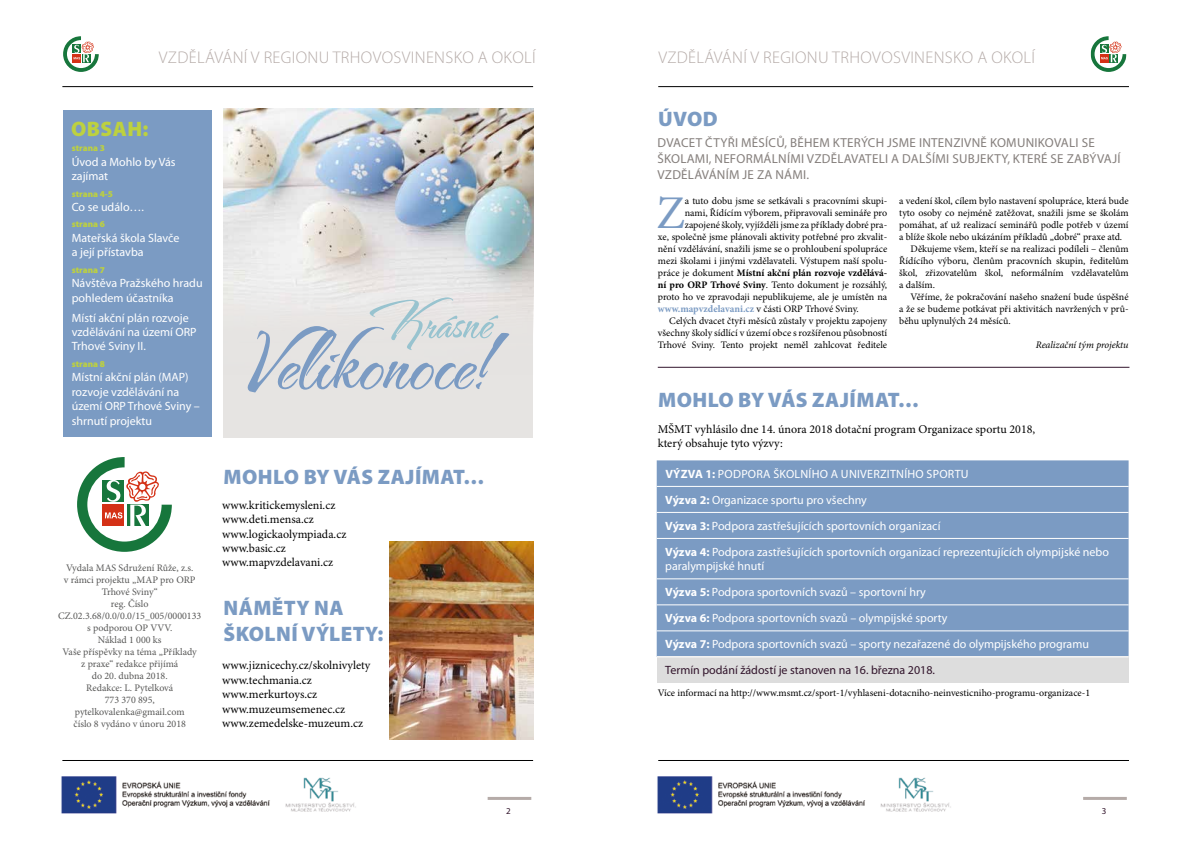
<style>
.page{position:relative;width:1191px;height:842px;background:#fff}
.page>*{position:absolute;margin:0;border:0;box-sizing:border-box;transform-origin:0 0}
.t1{font:92.6px "The Nauti Gal ROB";color:#7b9bc3}
.t2{font:57.5px "The Nauti Gal ROB";color:#98c3cf}
.t3{font:46.9px "Minion Pro";color:#7b9bc3}
.t4{font:900 21px/26.3px "Myriad Pro";letter-spacing:.02em;color:#7b9bc3}
.t5{font:900 21px "Myriad Pro";letter-spacing:.02em;color:#bdd13f}
.t6{font:300 17px "Myriad Pro";letter-spacing:.02em;color:#b5aba8}
.t7{font:13px/16px "Myriad Pro";letter-spacing:.02em;color:#857f7c}
.t8{font:12px/14.4px "Myriad Pro";color:#fff}
.t9{font:12px/14.4px "Minion Pro";color:#000}
.t10{font:10px "Minion Pro";color:#000}
.t11{font:10px/12px "Minion Pro";color:#575756;text-align:center}
.t12{font:700 10px "Minion Pro";color:#000}
.t13{font:italic 10px "Minion Pro";letter-spacing:-.005em;color:#000}
.t14{font:900 9px "Myriad Pro";color:#bdd13f}
.t15{font:9px "Myriad Pro";color:#32152c}
.s1{font-weight:400}
.s2{font-weight:700}
.s3{font-weight:700;color:#7b9bc3}
.s4{color:#32152c}
</style>
<div class="page">
<hr style="left:487px;top:797px;width:44px;height:3px;background:#b5aba8">
<hr style="left:658px;top:760px;width:471px;height:1px;background:#000">
<hr style="left:62px;top:760px;width:471px;height:1px;background:#000">
<hr style="left:658px;top:86px;width:471px;height:1px;background:#000">
<hr style="left:62px;top:86px;width:471px;height:1px;background:#000">
<svg style="left:1090px;top:36px;width:36px;height:36px"></svg>
<svg style="left:63px;top:36px;width:36px;height:36px"></svg>
<img style="left:61px;top:776px;width:295px;height:38px">
<img style="left:657px;top:776px;width:294px;height:38px">
<hr style="left:1083px;top:797px;width:43px;height:3px;background:#b5aba8">
<div style="left:223px;top:108px;width:310px;height:329px;background:#e6e4e2"></div>
<img style="left:223px;top:108px;width:310px;height:198px">
<div style="left:63px;top:110px;width:149px;height:327px;background:#7b9bc3"></div>
<svg style="left:77px;top:457px;width:95px;height:95px"></svg>
<hr style="left:658px;top:367px;width:471px;height:1px;background:#32152c">
<div style="left:656px;top:460px;width:472px;height:196px;background:#7b9bc3"></div>
<div style="left:656px;top:657px;width:472px;height:26px;background:#ddd"></div>
<hr style="left:656px;top:486px;width:472px;height:1px;background:#fff">
<hr style="left:656px;top:512px;width:472px;height:1px;background:#fff">
<hr style="left:656px;top:538px;width:472px;height:1px;background:#fff">
<hr style="left:656px;top:578px;width:472px;height:1px;background:#fff">
<hr style="left:656px;top:604px;width:472px;height:1px;background:#fff">
<hr style="left:656px;top:630px;width:472px;height:1px;background:#fff">
<img style="left:389px;top:541px;width:144px;height:199px">
<h3 class="t6" style="left:159px;top:48px;width:378px">VZDĚLÁVÁNÍ V REGIONU TRHOVOSVINENSKO A OKOLÍ</h3>
<h3 class="t6" style="left:658px;top:48px;width:378px">VZDĚLÁVÁNÍ V REGIONU TRHOVOSVINENSKO A OKOLÍ</h3>
<h3 class="t5" style="left:71px;top:117px;width:79px">OBSAH:</h3>
<p class="t14" style="left:72px;top:143px;width:35px">strana 3</p>
<p class="t8" style="left:72px;top:155px;width:105px">Úvod a Mohlo by Vás zajímat</p>
<p class="t14" style="left:72px;top:188px;width:43px">strana 4-5</p>
<p class="t8" style="left:72px;top:200px;width:74px">Co se událo….</p>
<p class="t14" style="left:72px;top:219px;width:35px">strana 6</p>
<p class="t8" style="left:72px;top:231px;width:109px">Mateřská škola Slavče a její přístavba</p>
<p class="t14" style="left:72px;top:265px;width:35px">strana 7</p>
<p class="t8" style="left:72px;top:276px;width:132px">Návštěva Pražského hradu pohledem účastníka</p>
<p class="t8" style="left:72px;top:311px;width:126px">Místí akční plán rozvoje vzdělávání na území ORP<br>Trhové Sviny II.</p>
<p class="t14" style="left:72px;top:359px;width:35px">strana 8</p>
<p class="t8" style="left:72px;top:370px;width:130px">Místní akční plán (MAP) rozvoje vzdělávání na území ORP Trhové Sviny – shrnutí projektu</p>
<p class="t11" style="left:58px;top:562px;width:145px">Vydala MAS Sdružení Růže, z.s.<br>v rámci projektu „MAP pro ORP<br>Trhové Sviny“<br>reg. Číslo<br>CZ.02.3.68/0.0/0.0/15_005/0000133 s podporou OP VVV.<br>Náklad 1 000 ks<br>Vaše příspěvky na téma „Příklady<br>z praxe“ redakce přijímá<br>do 20. dubna 2018.<br>Redakce: L. Pytelková<br>773 370 895, pytelkovalenka@gmail.com<br>číslo 8 vydáno v únoru 2018</p>
<h2 class="t2" style="left:369px;top:291px;width:122px">Krásné</h2>
<h1 class="t1" style="left:248px;top:313px;width:257px">Velikonoce!</h1>
<h3 class="t4" style="left:223px;top:464px;width:262px">MOHLO BY VÁS ZAJÍMAT…</h3>
<p class="t9" style="left:222px;top:498px;width:126px">www.kritickemysleni.cz www.deti.mensa.cz www.logickaolympiada.cz www.basic.cz www.mapvzdelavani.cz</p>
<h3 class="t4" style="left:223px;top:595px;width:161px">NÁMĚTY NA<br>ŠKOLNÍ VÝLETY:</h3>
<p class="t9" style="left:222px;top:659px;width:150px">www.jiznicechy.cz/skolnivylety www.techmania.cz www.merkurtoys.cz www.muzeumsemenec.cz www.zemedelske-muzeum.cz</p>
<p class="t15" style="left:506px;top:806px;width:6px">2</p>
<h3 class="t4" style="left:658px;top:106px;width:61px">ÚVOD</h3>
<h3 class="t7" style="left:657px;top:135px;width:464px">DVACET ČTYŘI MĚSÍCŮ, BĚHEM KTERÝCH JSME INTENZIVNĚ KOMUNIKOVALI SE<br>ŠKOLAMI, NEFORMÁLNÍMI VZDĚLAVATELI A DALŠÍMI SUBJEKTY, KTERÉ SE ZABÝVAJÍ<br>VZDĚLÁVÁNÍM JE ZA NÁMI.</h3>
<h3 class="t3" style="left:656px;top:185px;width:30px">Z</h3>
<p class="t10" style="left:685px;top:195px;width:204px">a tuto dobu jsme se setkávali s pracovními skupi-</p>
<p class="t10" style="left:685px;top:207px;width:204px">nami, Řídícím výborem, připravovali semináře pro</p>
<p class="t10" style="left:685px;top:219px;width:204px">zapojené školy, vyjížděli jsme za příklady dobré pra-</p>
<p class="t10" style="left:658px;top:231px;width:231px">xe, společně jsme plánovali aktivity potřebné pro zkvalit-</p>
<p class="t10" style="left:658px;top:243px;width:231px">nění vzdělávání, snažili jsme se o prohloubení spolupráce</p>
<p class="t10" style="left:658px;top:255px;width:231px">mezi školami i jinými vzdělavateli. Výstupem naší spolu-</p>
<p class="t12" style="left:658px;top:267px;width:231px"><span class="s1">práce je dokument</span> Místní akční plán rozvoje vzdělává-</p>
<p class="t10" style="left:658px;top:279px;width:231px"><span class="s2">ní pro ORP Trhové Sviny</span>. Tento dokument je rozsáhlý,</p>
<p class="t10" style="left:658px;top:291px;width:231px">proto ho ve zpravodaji nepublikujeme, ale je umístěn na</p>
<p class="t10" style="left:658px;top:303px;width:202px"><span class="s3">www.mapvzdelavani.cz</span> v části ORP Trhové Sviny.</p>
<p class="t10" style="left:669px;top:315px;width:219px">Celých dvacet čtyři měsíců zůstaly v projektu zapojeny</p>
<p class="t10" style="left:658px;top:327px;width:231px">všechny školy sídlící v území obce s rozšířenou působností</p>
<p class="t10" style="left:658px;top:339px;width:231px">Trhové Sviny. Tento projekt neměl zahlcovat ředitele</p>
<p class="t10" style="left:899px;top:195px;width:231px">a vedení škol, cílem bylo nastavení spolupráce, která bude</p>
<p class="t10" style="left:899px;top:207px;width:231px">tyto osoby co nejméně zatěžovat, snažili jsme se školám</p>
<p class="t10" style="left:899px;top:219px;width:231px">pomáhat, ať už realizací seminářů podle potřeb v území</p>
<p class="t10" style="left:899px;top:231px;width:224px">a blíže škole nebo ukázáním příkladů „dobré“ praxe atd.</p>
<p class="t10" style="left:910px;top:243px;width:219px">Děkujeme všem, kteří se na realizaci podíleli – členům</p>
<p class="t10" style="left:899px;top:255px;width:231px">Řídícího výboru, členům pracovních skupin, ředitelům</p>
<p class="t10" style="left:899px;top:267px;width:231px">škol, zřizovatelům škol, neformálním vzdělavatelům</p>
<p class="t10" style="left:899px;top:279px;width:37px">a dalším.</p>
<p class="t10" style="left:910px;top:291px;width:219px">Věříme, že pokračování našeho snažení bude úspěšné</p>
<p class="t10" style="left:899px;top:303px;width:231px">a že se budeme potkávat při aktivitách navržených v prů-</p>
<p class="t10" style="left:899px;top:315px;width:113px">běhu uplynulých 24 měsíců.</p>
<p class="t13" style="left:1035px;top:339px;width:94px">Realizační tým projektu</p>
<h3 class="t4" style="left:658px;top:387px;width:262px">MOHLO BY VÁS ZAJÍMAT…</h3>
<p class="t9" style="left:658px;top:422px;width:379px">MŠMT vyhlásilo dne 14. února 2018 dotační program Organizace sportu 2018, který obsahuje tyto výzvy:</p>
<p class="t8" style="left:665px;top:461px;width:445px;line-height:26px"><span class="s2">VÝZVA 1:</span> PODPORA ŠKOLNÍHO A UNIVERZITNÍHO SPORTU<br><span class="s2">Výzva 2:</span> Organizace sportu pro všechny<br><span class="s2">Výzva 3:</span> Podpora zastřešujících sportovních organizací<br><span class="s2">Výzva 4:</span> Podpora zastřešujících sportovních organizací reprezentujících olympijské nebo</p>
<p class="t8" style="left:665px;top:553px;width:425px;line-height:26px">paralympijské hnutí<br><span class="s2">Výzva 5:</span> Podpora sportovních svazů – sportovní hry<br><span class="s2">Výzva 6:</span> Podpora sportovních svazů – olympijské sporty<br><span class="s2">Výzva 7:</span> Podpora sportovních svazů – sporty nezařazené do olympijského programu <span class="s4">Termín podání žádostí je stanoven na 16. března 2018.</span></p>
<p class="t10" style="left:658px;top:687px;width:434px">Více informací na http://www.msmt.cz/sport-1/vyhlaseni-dotacniho-neinvesticniho-programu-organizace-1</p>
<p class="t15" style="left:1101px;top:806px;width:6px">3</p>
</div>
